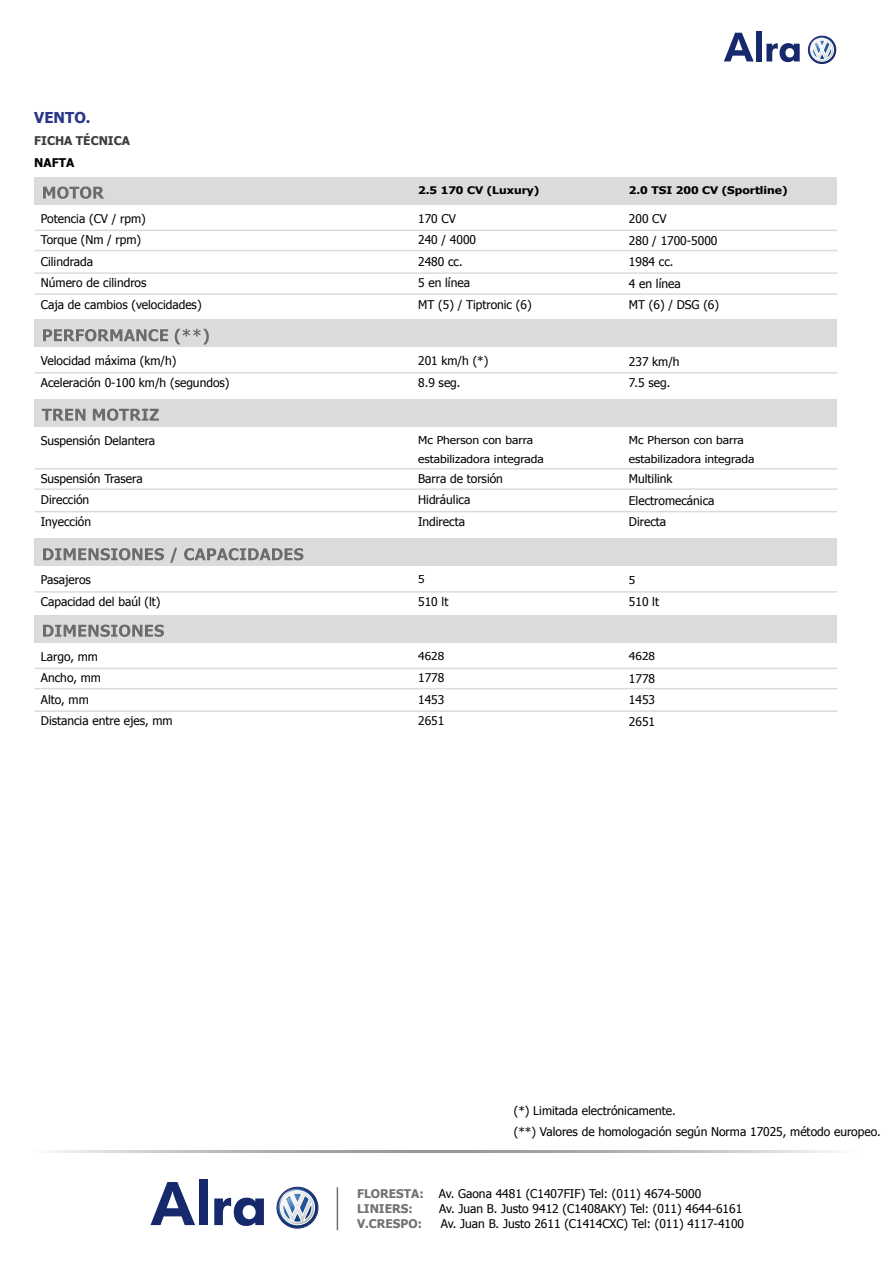
<style>
.page{position:relative;width:893px;height:1263px;background:#fff}
.page>*{position:absolute;margin:0;border:0;box-sizing:border-box;transform-origin:0 0}
.t1{font:700 15px "Tahoma";color:#2b368a}
.t2{font:12px/21.5px "Tahoma";color:#010000}
.t3{font:700 12px "Tahoma";color:#707173}
.t4{font:700 12px "Tahoma";color:#3d3d3c}
.t5{font:700 12px "Tahoma";color:#010000}
.t6{font:10.95px/19px "Tahoma";color:#010000;scale:1.1 1}
.t7{font:700 10.5px "Tahoma";color:#010000;scale:1.15 1}
</style>
<div class="page">
<div style="left:34px;top:177px;width:803px;height:27px;background:#dbdbdb"></div>
<hr style="left:35px;top:230px;width:802px;height:1px;background:#dbdbdb">
<hr style="left:35px;top:250px;width:802px;height:1px;background:#dbdbdb">
<hr style="left:35px;top:272px;width:802px;height:2px;background:#dbdbdb">
<hr style="left:35px;top:293px;width:802px;height:2px;background:#dbdbdb">
<svg style="left:43px;top:186px;width:61px;height:13px"></svg>
<div style="left:34px;top:399px;width:803px;height:27px;background:#dbdbdb"></div>
<hr style="left:35px;top:468px;width:802px;height:2px;background:#dbdbdb">
<hr style="left:35px;top:488px;width:802px;height:2px;background:#dbdbdb">
<hr style="left:35px;top:511px;width:802px;height:1px;background:#dbdbdb">
<svg style="left:42px;top:408px;width:117px;height:13px"></svg>
<div style="left:34px;top:615px;width:803px;height:27px;background:#dbdbdb"></div>
<hr style="left:35px;top:668px;width:802px;height:1px;background:#dbdbdb">
<hr style="left:35px;top:688px;width:802px;height:1px;background:#dbdbdb">
<hr style="left:35px;top:710px;width:802px;height:2px;background:#dbdbdb">
<svg style="left:43px;top:624px;width:121px;height:13px"></svg>
<div style="left:34px;top:538px;width:803px;height:28px;background:#dbdbdb"></div>
<hr style="left:35px;top:591px;width:802px;height:2px;background:#dbdbdb">
<svg style="left:43px;top:548px;width:261px;height:15px"></svg>
<div style="left:34px;top:319px;width:803px;height:28px;background:#dbdbdb"></div>
<hr style="left:35px;top:372px;width:802px;height:2px;background:#dbdbdb">
<svg style="left:43px;top:329px;width:166px;height:15px"></svg>
<svg style="left:724px;top:33px;width:30px;height:28px"></svg>
<div style="left:756px;top:31px;width:6px;height:30px;background:#17296d"></div>
<svg style="left:766px;top:43px;width:34px;height:19px"></svg>
<div style="left:808px;top:36px;width:28px;height:28px;border:1px solid #17296d;border-radius:50%"></div>
<div style="left:809px;top:37px;width:26px;height:26px;border:1px solid #17296d;border-radius:50%"></div>
<svg style="left:810px;top:38px;width:24px;height:24px"></svg>
<svg style="left:150px;top:1182px;width:45px;height:43px"></svg>
<div style="left:199px;top:1179px;width:8px;height:46px;background:#17296d"></div>
<svg style="left:214px;top:1197px;width:50px;height:29px"></svg>
<svg style="left:277px;top:1187px;width:41px;height:41px"></svg>
<div style="left:277px;top:1187px;width:41px;height:41px;border:1px solid #17296d;border-radius:50%"></div>
<div style="left:278px;top:1188px;width:39px;height:39px;border:1px solid #17296d;border-radius:50%"></div>
<svg style="left:280px;top:1190px;width:35px;height:35px"></svg>
<hr style="left:337px;top:1187px;width:1px;height:43px;background:#707173">
<svg style="left:53px;top:1151px;width:781px;height:1px"></svg>
<p class="t1" style="left:34px;top:107px;width:58px">VENTO.</p>
<p class="t4" style="left:34px;top:133px;width:97px">FICHA TÉCNICA</p>
<p class="t5" style="left:34px;top:154px;width:42px">NAFTA</p>
<p class="t2" style="left:41px;top:207px;width:162px">Potencia (CV / rpm)<br>Torque (Nm / rpm)<br>Cilindrada<br>Número de cilindros<br>Caja de cambios (velocidades)</p>
<p class="t7" style="left:418px;top:183px;width:107px">2.5 170 CV (Luxury)</p>
<p class="t7" style="left:629px;top:183px;width:139px">2.0 TSI 200 CV (Sportline)</p>
<p class="t2" style="left:418px;top:207px;width:115px">170 CV<br>240 / 4000<br>2480 cc.<br>5 en línea<br>MT (5) / Tiptronic (6)</p>
<p class="t2" style="left:629px;top:208px;width:92px">200 CV<br>280 / 1700-5000<br>1984 cc.<br>4 en línea<br>MT (6) / DSG (6)</p>
<p class="t2" style="left:41px;top:350px;width:190px">Velocidad máxima (km/h)<br>Aceleración 0-100 km/h (segundos)</p>
<p class="t2" style="left:418px;top:350px;width:72px">201 km/h (*)<br>8.9 seg.</p>
<p class="t2" style="left:41px;top:429px;width:116px">Suspensión Delantera</p>
<p class="t2" style="left:41px;top:467px;width:103px">Suspensión Trasera<br>Dirección<br>Inyección</p>
<p class="t6" style="left:418px;top:430px;width:116px">Mc Pherson con barra estabilizadora integrada</p>
<p class="t2" style="left:418px;top:467px;width:86px">Barra de torsión<br>Hidráulica<br>Indirecta</p>
<p class="t2" style="left:41px;top:569px;width:121px">Pasajeros<br>Capacidad del baúl (lt)</p>
<p class="t6" style="left:418px;top:569px;width:7px">5</p>
<p class="t2" style="left:418px;top:590px;width:32px">510 lt</p>
<p class="t2" style="left:41px;top:645px;width:133px">Largo, mm<br>Ancho, mm<br>Alto, mm<br>Distancia entre ejes, mm</p>
<p class="t6" style="left:418px;top:646px;width:25px">4628</p>
<p class="t2" style="left:418px;top:667px;width:28px;text-align:justify">1778<br>1453<br>2651</p>
<p class="t2" style="left:629px;top:350px;width:52px">237 km/h<br>7.5 seg.</p>
<p class="t6" style="left:629px;top:430px;width:116px">Mc Pherson con barra estabilizadora integrada</p>
<p class="t2" style="left:629px;top:468px;width:87px">Multilink<br>Electromecánica<br>Directa</p>
<p class="t6" style="left:629px;top:570px;width:7px">5</p>
<p class="t2" style="left:629px;top:591px;width:32px">510 lt</p>
<p class="t6" style="left:629px;top:646px;width:25px">4628</p>
<p class="t2" style="left:629px;top:667px;width:28px;text-align:justify">1778<br>1453<br>2651</p>
<p class="t2" style="left:514px;top:1099px;width:368px;line-height:21px">(*) Limitada electrónicamente.<br>(**) Valores de homologación según Norma 17025, método europeo.</p>
<p class="t3" style="left:357px;top:1185px;width:68px">FLORESTA:</p>
<p class="t2" style="left:439px;top:1182px;width:264px">Av. Gaona 4481 (C1407FIF) Tel: (011) 4674-5000</p>
<p class="t3" style="left:357px;top:1200px;width:57px">LINIERS:</p>
<p class="t2" style="left:439px;top:1197px;width:305px">Av. Juan B. Justo 9412 (C1408AKY) Tel: (011) 4644-6161</p>
<p class="t3" style="left:357px;top:1215px;width:67px">V.CRESPO:</p>
<p class="t2" style="left:441px;top:1212px;width:305px">Av. Juan B. Justo 2611 (C1414CXC) Tel: (011) 4117-4100</p>
</div>
